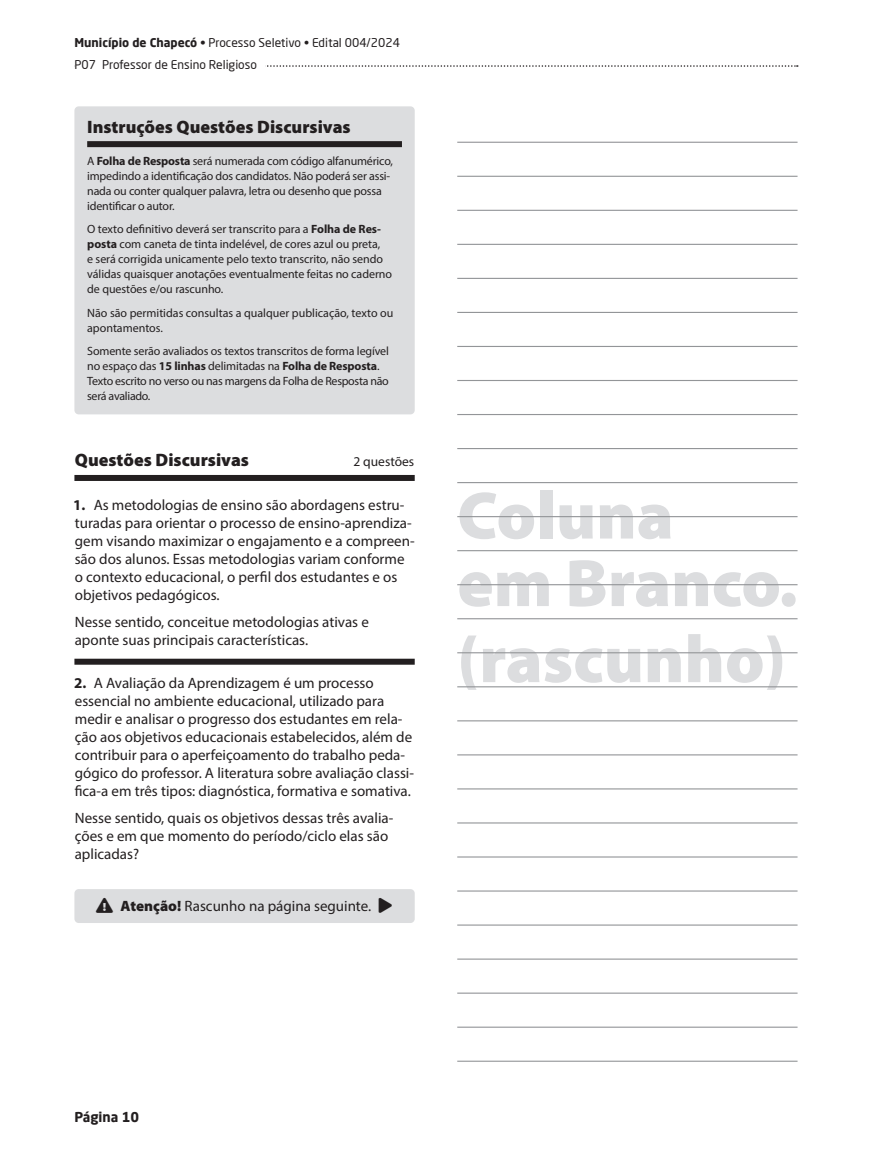
<style>
.page{position:relative;width:872px;height:1170px;background:#fff}
.page>*{position:absolute;margin:0;border:0;box-sizing:border-box;transform-origin:0 0}
.t1{font:900 67.5px/67.5px "Myriad Pro";color:#dcdddf}
.Materia{font:900 18px "Myriad Pro";color:#231f20}
.body{font:15px/18px "Myriad Pro";color:#231f20}
.Materia-2{font:13.5px "Myriad Pro";color:#231f20}
.t2{font:700 13.5px "Neo Sans Pro";color:#231f20}
.Legenda{font:12px/15px "Myriad Pro";letter-spacing:-.01em;color:#231f20}
.t3{font:12px/22.2px "Neo Sans Pro";color:#231f20}
.s1{font-weight:700}
.s2{font-weight:900}
</style>
<div class="page">
<svg style="left:265px;top:65px;width:532px;height:2px"></svg>
<hr style="left:457px;top:142px;width:340px;height:1px;background:#939598">
<hr style="left:457px;top:176px;width:340px;height:1px;background:#939598">
<hr style="left:457px;top:210px;width:340px;height:1px;background:#939598">
<hr style="left:457px;top:244px;width:340px;height:1px;background:#939598">
<hr style="left:457px;top:278px;width:340px;height:1px;background:#939598">
<hr style="left:457px;top:312px;width:340px;height:1px;background:#939598">
<hr style="left:457px;top:346px;width:340px;height:1px;background:#939598">
<hr style="left:457px;top:380px;width:340px;height:1px;background:#939598">
<hr style="left:457px;top:414px;width:340px;height:1px;background:#939598">
<hr style="left:457px;top:448px;width:340px;height:1px;background:#939598">
<hr style="left:457px;top:482px;width:340px;height:1px;background:#939598">
<hr style="left:457px;top:516px;width:340px;height:1px;background:#939598">
<hr style="left:457px;top:550px;width:340px;height:1px;background:#939598">
<hr style="left:457px;top:584px;width:340px;height:1px;background:#939598">
<hr style="left:457px;top:618px;width:340px;height:1px;background:#939598">
<hr style="left:457px;top:652px;width:340px;height:1px;background:#939598">
<hr style="left:457px;top:686px;width:340px;height:1px;background:#939598">
<hr style="left:457px;top:720px;width:340px;height:1px;background:#939598">
<hr style="left:457px;top:754px;width:340px;height:1px;background:#939598">
<hr style="left:457px;top:788px;width:340px;height:1px;background:#939598">
<hr style="left:457px;top:822px;width:340px;height:1px;background:#939598">
<hr style="left:457px;top:856px;width:340px;height:1px;background:#939598">
<hr style="left:457px;top:890px;width:340px;height:1px;background:#939598">
<hr style="left:457px;top:924px;width:340px;height:1px;background:#939598">
<hr style="left:457px;top:958px;width:340px;height:1px;background:#939598">
<hr style="left:457px;top:992px;width:340px;height:1px;background:#939598">
<hr style="left:457px;top:1026px;width:340px;height:1px;background:#939598">
<hr style="left:457px;top:1060px;width:340px;height:1px;background:#939598">
<div style="left:74px;top:475px;width:341px;height:6px;background:#231f20"></div>
<div style="left:74px;top:658px;width:341px;height:6px;background:#231f20"></div>
<div style="left:74px;top:889px;width:341px;height:33px;background:#dcdddf;border-radius:4px"></div>
<div style="left:74px;top:106px;width:341px;height:308px;background:#dcdddf;border-radius:4px"></div>
<div style="left:87px;top:141px;width:315px;height:6px;background:#231f20"></div>
<p class="t3" style="left:74px;top:31px;width:327px"><span class="s1">Município de Chapecó •</span> Processo Seletivo • Edital 004/2024<br>P07 Professor de Ensino Religioso</p>
<p class="Materia" style="left:87px;top:116px;width:265px">Instruções Questões Discursivas</p>
<p class="Legenda" style="left:87px;top:153px;width:307px">A <span class="s1">Folha de Resposta</span> será numerada com código alfanumérico, impedindo a identificação dos candidatos. Não poderá ser assi&shy;nada ou conter qualquer palavra, letra ou desenho que possa identificar o autor.</p>
<p class="Legenda" style="left:87px;top:221px;width:306px">O texto definitivo deverá ser transcrito para a <span class="s1">Folha de Res&shy;posta</span> com caneta de tinta indelével, de cores azul ou preta,<br>e será corrigida unicamente pelo texto transcrito, não sendo válidas quaisquer anotações eventualmente feitas no caderno de questões e/ou rascunho.</p>
<p class="Legenda" style="left:87px;top:305px;width:308px">Não são permitidas consultas a qualquer publicação, texto ou apontamentos.</p>
<p class="Legenda" style="left:87px;top:343px;width:303px">Somente serão avaliados os textos transcritos de forma legível no espaço das <span class="s1">15 linhas</span> delimitadas na <span class="s1">Folha de Resposta</span>.<br>Texto escrito no verso ou nas margens da Folha de Resposta não será avaliado.</p>
<p class="Materia" style="left:75px;top:450px;width:176px">Questões Discursivas</p>
<p class="Materia-2" style="left:353px;top:453px;width:62px">2 questões</p>
<p class="body" style="left:73px;top:495px;width:343px"><span class="s1">1.</span> As metodologias de ensino são abordagens estru&shy;turadas para orientar o processo de ensino-aprendiza&shy;gem visando maximizar o engajamento e a compreen&shy;são dos alunos. Essas metodologias variam conforme o contexto educacional, o perfil dos estudantes e os objetivos pedagógicos.</p>
<p class="body" style="left:75px;top:612px;width:296px">Nesse sentido, conceitue metodologias ativas e aponte suas principais características.</p>
<p class="body" style="left:74px;top:673px;width:341px"><span class="s1">2.</span> A Avaliação da Aprendizagem é um processo essencial no ambiente educacional, utilizado para medir e analisar o progresso dos estudantes em rela&shy;ção aos objetivos educacionais estabelecidos, além de contribuir para o aperfeiçoamento do trabalho peda&shy;gógico do professor. A literatura sobre avaliação classi&shy;fica-a em três tipos: diagnóstica, formativa e somativa.</p>
<p class="body" style="left:75px;top:808px;width:320px">Nesse sentido, quais os objetivos dessas três avalia&shy;ções e em que momento do período/ciclo elas são aplicadas?</p>
<p class="body" style="left:96px;top:896px;width:297px">●▼□■▼■● <span class="s2">Atenção!</span> Rascunho na página seguinte. ●</p>
<h1 class="t1" style="left:457px;top:482px;width:342px">Coluna<br>em Branco.</h1>
<h1 class="t1" style="left:457px;top:626px;width:330px">(rascunho)</h1>
<p class="t2" style="left:74px;top:1108px;width:66px">Página 10</p>
</div>
